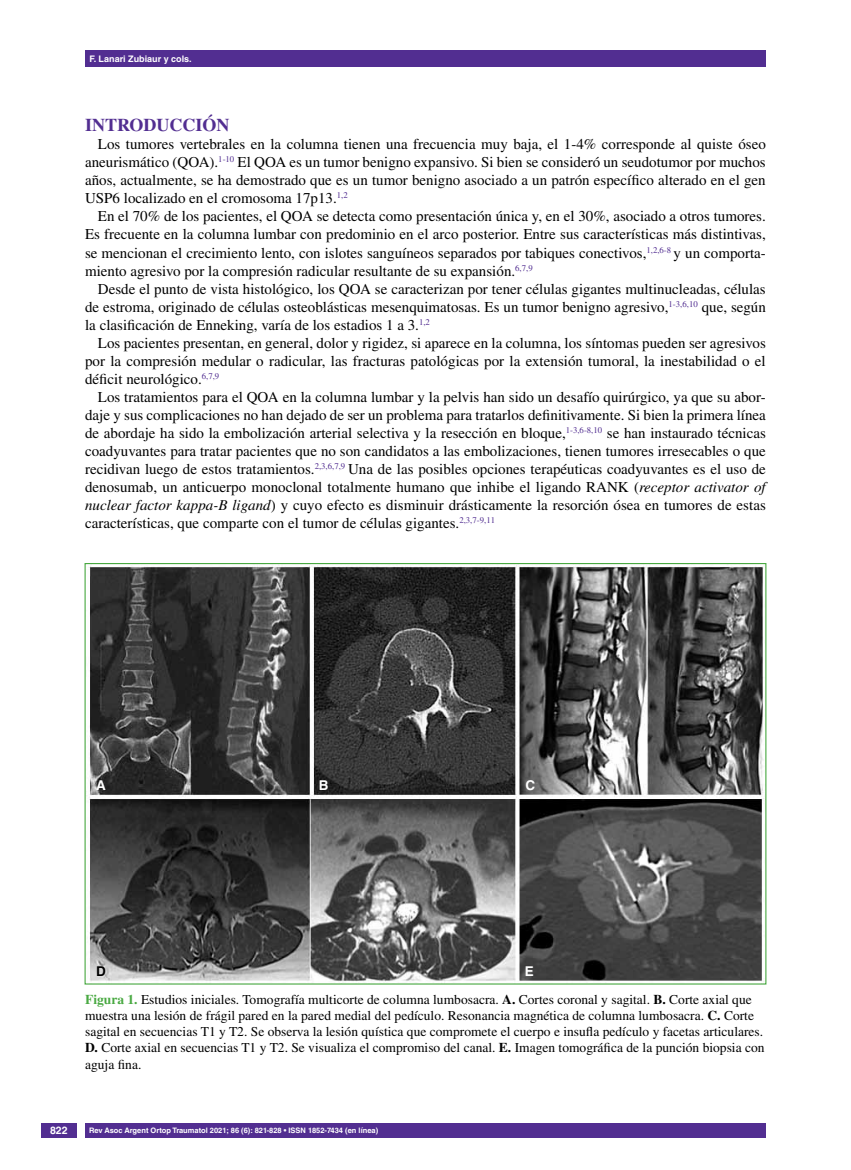
<style>
.page{position:relative;width:851px;height:1170px;background:#fff}
.page>*{position:absolute;margin:0;border:0;box-sizing:border-box;transform-origin:0 0}
.t1{font:700 18px "Times LT Std";color:#522e91}
.t2{font:15px/18px "Times LT Std";color:#000;text-align:justify}
.t3{font:13.5px/16.2px "Times LT Std";color:#000}
.t4{font:700 13.5px "Helvetica LT Std";color:#fff}
.t5{font:700 13.5px "Helvetica LT Std";color:#000}
.t6{font:700 10.5px "Helvetica LT Std";color:#fff}
.t7{font:700 9px "Helvetica LT Std";color:#fff}
.t8{font:700 7.5px "Helvetica LT Std";color:#fff}
.s1{font-style:italic}
.s2{font-weight:700;color:#49a942}
.s3{font-weight:700}
</style>
<div class="page">
<div style="left:41px;top:1123px;width:36px;height:14px;background:#522e91"></div>
<div style="left:85px;top:50px;width:680px;height:17px;background:#522e91"></div>
<div style="left:85px;top:1123px;width:680px;height:14px;background:#522e91"></div>
<img style="left:86px;top:565px;width:678px;height:417px">
<p class="t7" style="left:89px;top:53px;width:104px">F. Lanari Zubiaur y cols.</p>
<p class="t1" style="left:85px;top:115px;width:146px">INTRODUCCIÓN</p>
<p class="t2" style="left:85px;top:135px;width:682px;text-indent:13px">Los tumores vertebrales en la columna tienen una frecuencia muy baja, el 1-4% corresponde al quiste óseo aneurismático (QOA).<sup>1-10</sup> El QOA es un tumor benigno expansivo. Si bien se consideró un seudotumor por muchos años, actualmente, se ha demostrado que es un tumor benigno asociado a un patrón específico alterado en el gen USP6 localizado en el cromosoma 17p13.<sup>1,2</sup></p>
<p class="t2" style="left:85px;top:207px;width:682px;text-indent:13px">En el 70% de los pacientes, el QOA se detecta como presentación única y, en el 30%, asociado a otros tumores.<br>Es frecuente en la columna lumbar con predominio en el arco posterior. Entre sus características más distintivas, se mencionan el crecimiento lento, con islotes sanguíneos separados por tabiques conectivos,<sup>1,2,6-8</sup> y un comporta&shy;miento agresivo por la compresión radicular resultante de su expansión.<sup>6,7,9</sup></p>
<p class="t2" style="left:85px;top:279px;width:682px;text-indent:13px">Desde el punto de vista histológico, los QOA se caracterizan por tener células gigantes multinucleadas, células de estroma, originado de células osteoblásticas mesenquimatosas. Es un tumor benigno agresivo,<sup>1-3,6,10</sup> que, según la clasificación de Enneking, varía de los estadios 1 a 3.<sup>1,2</sup></p>
<p class="t2" style="left:85px;top:333px;width:682px;text-indent:13px">Los pacientes presentan, en general, dolor y rigidez, si aparece en la columna, los síntomas pueden ser agresivos por la compresión medular o radicular, las fracturas patológicas por la extensión tumoral, la inestabilidad o el déficit neurológico.<sup>6,7,9</sup></p>
<p class="t2" style="left:85px;top:387px;width:682px;text-indent:13px">Los tratamientos para el QOA en la columna lumbar y la pelvis han sido un desafío quirúrgico, ya que su abor&shy;daje y sus complicaciones no han dejado de ser un problema para tratarlos definitivamente. Si bien la primera línea de abordaje ha sido la embolización arterial selectiva y la resección en bloque,<sup>1-3,6-8,10</sup> se han instaurado técnicas coadyuvantes para tratar pacientes que no son candidatos a las embolizaciones, tienen tumores irresecables o que recidivan luego de estos tratamientos.<sup>2,3,6,7,9</sup> Una de las posibles opciones terapéuticas coadyuvantes es el uso de denosumab, un anticuerpo monoclonal totalmente humano que inhibe el ligando RANK (<span class="s1">receptor activator of nuclear factor kappa-B ligand</span>) y cuyo efecto es disminuir drásticamente la resorción ósea en tumores de estas características, que comparte con el tumor de células gigantes.<sup>2,3,7-9,11</sup></p>
<p class="t4" style="left:96px;top:777px;width:11px">A</p>
<p class="t4" style="left:319px;top:777px;width:11px">B</p>
<p class="t4" style="left:525px;top:777px;width:11px">C</p>
<p class="t5" style="left:96px;top:962px;width:11px">D</p>
<p class="t4" style="left:525px;top:962px;width:11px">E</p>
<p class="t3" style="left:85px;top:990px;width:681px"><span class="s2">FIGURA 1.</span> Estudios iniciales. Tomografía multicorte de columna lumbosacra. <span class="s3">A.</span> Cortes coronal y sagital. <span class="s3">B.</span> Corte axial que muestra una lesión de frágil pared en la pared medial del pedículo. Resonancia magnética de columna lumbosacra. <span class="s3">C.</span> Corte sagital en secuencias T1 y T2. Se observa la lesión quística que compromete el cuerpo e insufla pedículo y facetas articulares.<br><span class="s3">D.</span> Corte axial en secuencias T1 y T2. Se visualiza el compromiso del canal. <span class="s3">E.</span> Imagen tomográfica de la punción biopsia con aguja fina.</p>
<p class="t6" style="left:50px;top:1124px;width:19px">822</p>
<p class="t8" style="left:89px;top:1125px;width:290px">Rev Asoc Argent Ortop Traumatol 2021; 86 (6): 821-828 • ISSN 1852-7434 (en línea)</p>
</div>
